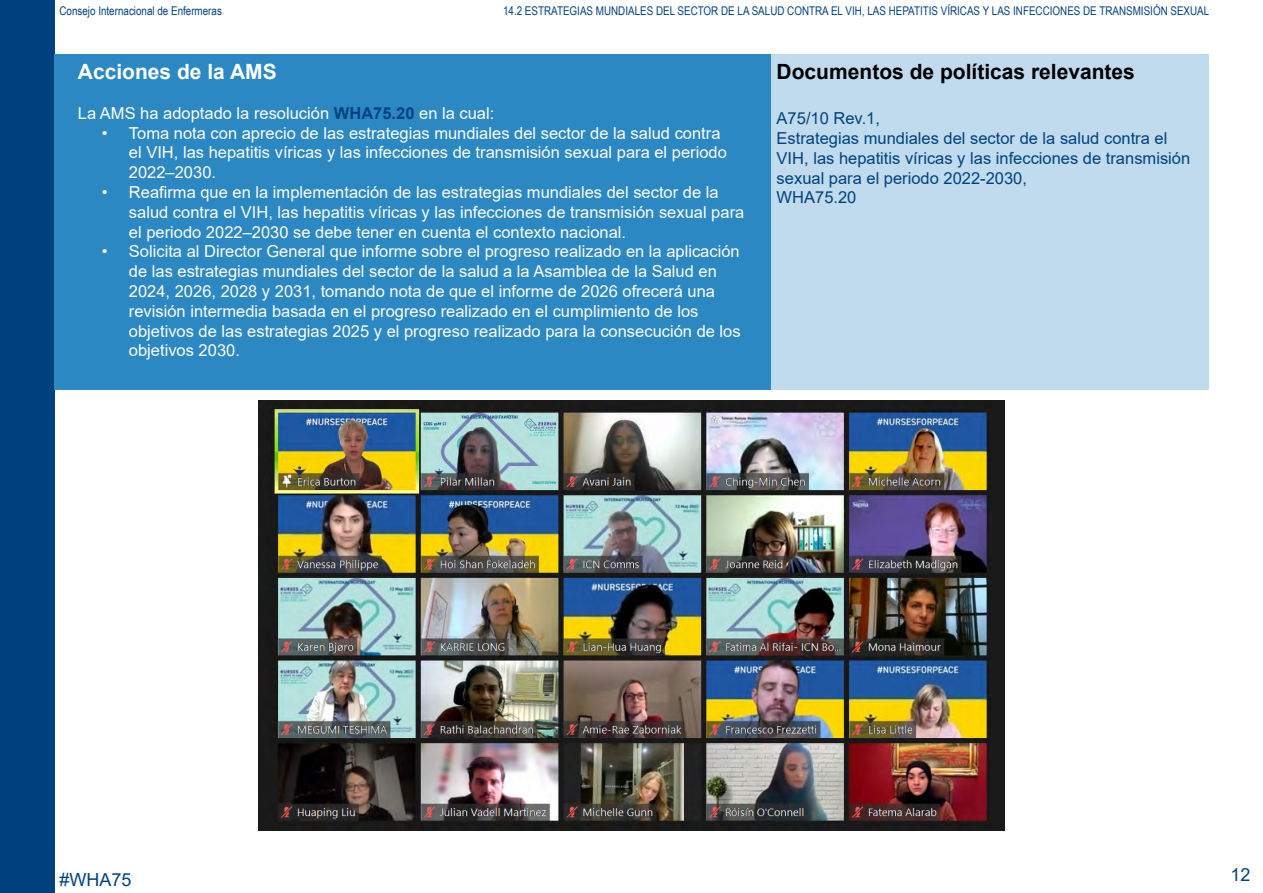
<style>
.page{position:relative;width:1263px;height:893px;background:#fff}
.page>*{position:absolute;margin:0;border:0;box-sizing:border-box;transform-origin:0 0}
.t1{font:700 21px "Arial";color:#000}
.t2{font:700 21px "Arial";color:#fff}
.t3{font:18px "Arial";color:#004280}
.t4{font:16.5px/19.8px "Arial";color:#fff}
.t5{font:16.5px/19.8px "Arial";color:#004280}
.t6{font:12px "Arial Narrow";color:#004280}
.s1{font-weight:700;color:#004280}
</style>
<div class="page">
<div style="left:0;top:0;width:54px;height:893px;background:#004280"></div>
<div style="left:54px;top:54px;width:717px;height:335px;background:#2c88c3"></div>
<div style="left:771px;top:54px;width:438px;height:335px;background:#c0dbed"></div>
<img style="left:258px;top:401px;width:746px;height:430px">
<p class="t6" style="left:60px;top:2px;width:164px">Consejo Internacional de Enfermeras</p>
<p class="t6" style="left:503px;top:2px;width:708px">14.2 ESTRATEGIAS MUNDIALES DEL SECTOR DE LA SALUD CONTRA EL VIH, LAS HEPATITIS VÍRICAS Y LAS INFECCIONES DE TRANSMISIÓN SEXUAL</p>
<p class="t2" style="left:78px;top:57px;width:200px">Acciones de la AMS</p>
<p class="t4" style="left:78px;top:103px;width:418px">La AMS ha adoptado la resolución <span class="s1">WHA75.20</span> en la cual:</p>
<p class="t4" style="left:129px;top:123px;width:599px;text-indent:-27px">• Toma nota con aprecio de las estrategias mundiales del sector de la salud contra el VIH, las hepatitis víricas y las infecciones de transmisión sexual para el periodo<br>2022–2030.</p>
<p class="t4" style="left:129px;top:182px;width:617px;text-indent:-27px">• Reafirma que en la implementación de las estrategias mundiales del sector de la salud contra el VIH, las hepatitis víricas y las infecciones de transmisión sexual para el periodo 2022–2030 se debe tener en cuenta el contexto nacional.</p>
<p class="t4" style="left:129px;top:242px;width:613px;text-indent:-27px">• Solicita al Director General que informe sobre el progreso realizado en la aplicación de las estrategias mundiales del sector de la salud a la Asamblea de la Salud en 2024, 2026, 2028 y 2031, tomando nota de que el informe de 2026 ofrecerá una revisión intermedia basada en el progreso realizado en el cumplimiento de los objetivos de las estrategias 2025 y el progreso realizado para la consecución de los objetivos 2030.</p>
<p class="t1" style="left:777px;top:57px;width:360px">Documentos de políticas relevantes</p>
<p class="t5" style="left:777px;top:108px;width:415px">A75/10 Rev.1,<br>Estrategias mundiales del sector de la salud contra el VIH, las hepatitis víricas y las infecciones de transmisión sexual para el periodo 2022-2030,<br>WHA75.20</p>
<p class="t3" style="left:60px;top:867px;width:74px">#WHA75</p>
<p class="t3" style="left:1230px;top:862px;width:22px">12</p>
</div>
